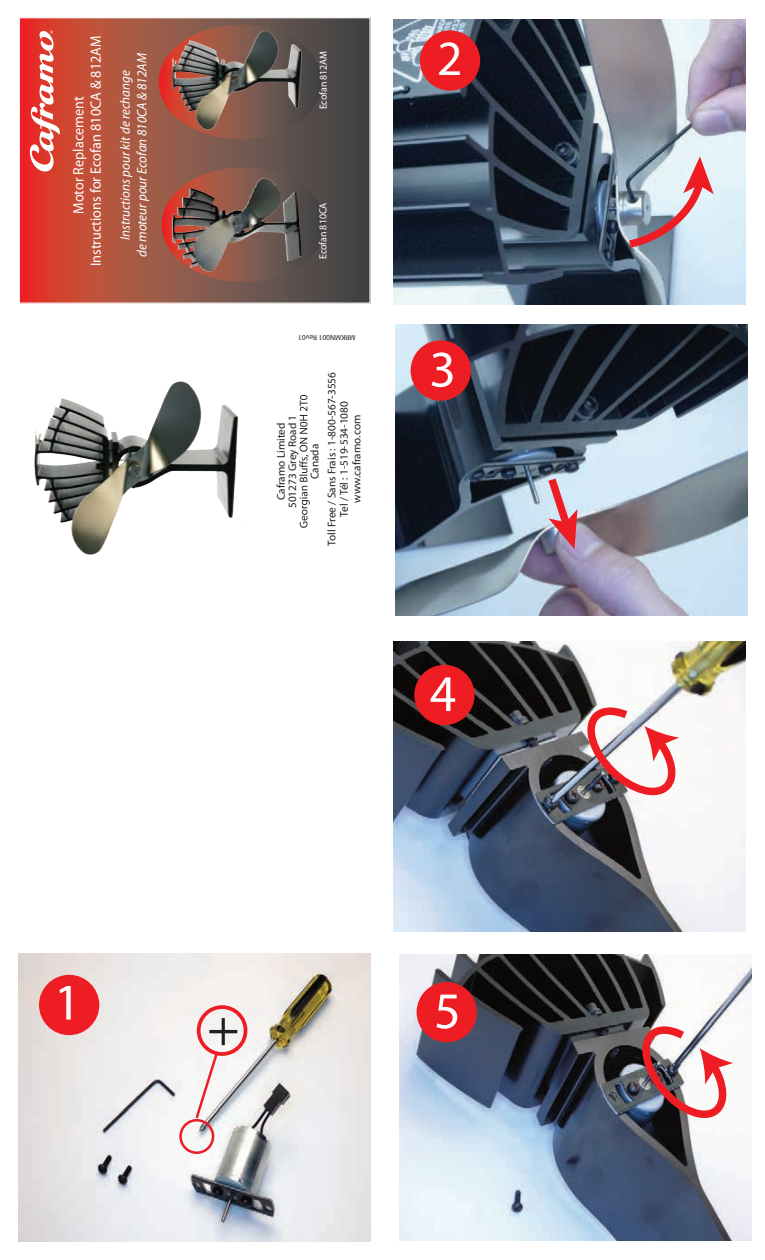
<style>
.page{position:relative;width:765px;height:1260px;background:#fff}
.page>*{position:absolute;margin:0;border:0;box-sizing:border-box;transform-origin:0 0}
.t1{font:52.5px "Myriad Pro";color:#231f20}
.t2{font:51.62px "Myriad Pro";color:#fff}
.t3{font:49.5px "Myriad Pro";color:#fff}
.t4{font:15px/17.1px "Myriad Pro";color:#fff;text-align:center;scale:.95 1}
.t5{font:italic 13.75px/16.5px "Myriad Pro";color:#fff;text-align:center;scale:.95 1}
.t6{font:11.25px/11.2px "Myriad Pro";color:#231f20;text-align:center}
.t7{font:10.38px "Myriad Pro";color:#fff;scale:.95 1}
.t8{font:7.5px "Myriad Pro";color:#231f20}
</style>
<div class="page">
<img style="left:393px;top:20px;width:353px;height:285px">
<div style="left:420px;top:30px;width:60px;height:61px;background:#ee1d23;border-radius:50%"></div>
<svg style="left:621px;top:156px;width:93px;height:97px;background:#bcb2bd"></svg>
<img style="left:395px;top:325px;width:352px;height:290px">
<svg style="left:543px;top:470px;width:35px;height:79px;background:#c395a4"></svg>
<img style="left:393px;top:641px;width:353px;height:291px">
<div style="left:414px;top:665px;width:61px;height:60px;background:#ee1d23;border-radius:50%"></div>
<img style="left:400px;top:954px;width:352px;height:287px">
<div style="left:417px;top:982px;width:60px;height:60px;background:#ee1d23;border-radius:50%"></div>
<img style="left:34px;top:381px;width:204px;height:174px">
<svg style="left:299px;top:395px;width:11px;height:133px"></svg>
<img style="left:18px;top:954px;width:352px;height:287px">
<div style="left:179px;top:1119px;width:35px;height:35px;border:2px solid #ee1d23;border-radius:50%"></div>
<div style="left:197px;top:1005px;width:50px;height:51px;border:4px solid #ee1d23;border-radius:50%"></div>
<svg style="left:194px;top:1050px;width:26px;height:71px"></svg>
<div style="left:39px;top:975px;width:60px;height:60px;background:#ee1d23;border-radius:50%"></div>
<div style="left:411px;top:340px;width:60px;height:61px;background:#ee1d23;border-radius:50%"></div>
<svg style="left:21px;top:19px;width:348px;height:283px;background:#994c3e"></svg>
<div style="left:19px;top:17px;width:352px;height:287px;border:1px solid #fff"></div>
<svg style="left:162px;top:167px;width:163px;height:115px;background:#6d5149"></svg>
<svg style="left:159px;top:136px;width:163px;height:3px"></svg>
<img style="left:150px;top:21px;width:181px;height:115px">
<img style="left:165px;top:175px;width:147px;height:102px">
<svg style="left:609px;top:1093px;width:7px;height:8px"></svg>
<svg style="left:575px;top:710px;width:111px;height:91px"></svg>
<img style="left:630px;top:1028px;width:106px;height:94px">
<svg style="left:30px;top:30px;width:30px;height:143px"></svg>
<h3 class="t4" style="left:70px;top:266px;width:244px;rotate:-90deg">Motor Replacement<br>Instructions for Ecofan 810CA &amp; 812AM</h3>
<p class="t5" style="left:117px;top:257px;width:216px;rotate:-90deg">Instructions pour kit de rechange<br>de moteur pour Ecofan 810CA &amp; 812AM</p>
<p class="t7" style="left:317px;top:109px;width:63px;rotate:-90deg">Ecofan 812AM</p>
<p class="t7" style="left:317px;top:259px;width:61px;rotate:-90deg">Ecofan 810CA</p>
<p class="t8" style="left:355px;top:342px;width:59px;rotate:-180deg">MRKMN001 Rev01</p>
<p class="t6" style="left:275px;top:508px;width:95px;rotate:-90deg">Caframo Limited<br>501273 Grey Road 1</p>
<p class="t6" style="left:306px;top:546px;width:175px;line-height:16.8px;rotate:-90deg">Canada<br>Toll Free / Sans Frais : 1-800-567-3556</p>
<p class="t6" style="left:338px;top:517px;width:117px;line-height:12.5px;rotate:-90deg">Tel / Tél : 1-519-534-1080 www.caframo.com</p>
<h3 class="t3" style="left:437px;top:28px;width:27px">2</h3>
<h2 class="t2" style="left:429px;top:337px;width:28px">3</h2>
<h2 class="t2" style="left:430px;top:662px;width:28px">4</h2>
<h2 class="t2" style="left:54px;top:970px;width:28px">1</h2>
<h1 class="t1" style="left:187px;top:1047px;width:33px;rotate:-90deg">+</h1>
<h2 class="t2" style="left:434px;top:979px;width:28px">5</h2>
</div>
